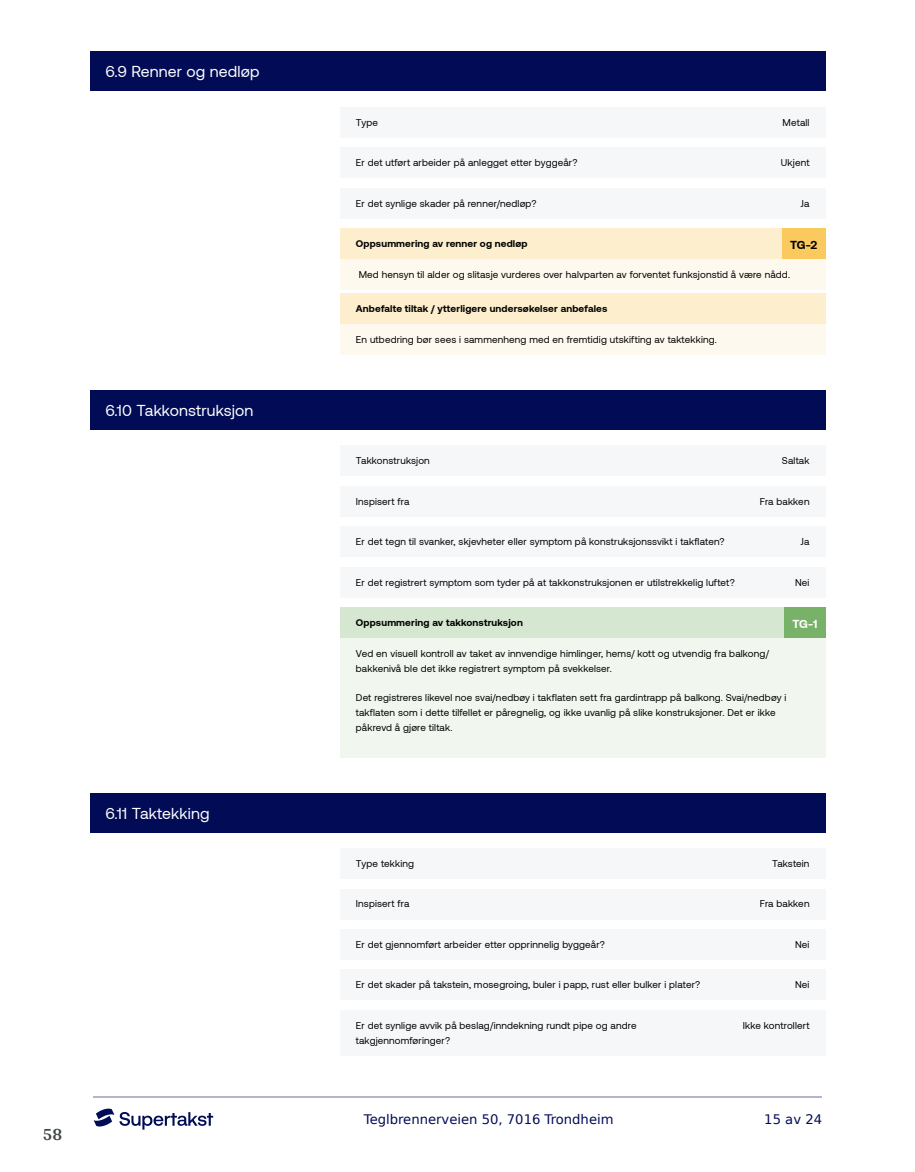
<style>
.page{position:relative;width:915px;height:1172px;background:#fff}
.page>*{position:absolute;margin:0;border:0;box-sizing:border-box;transform-origin:0 0}
.t1{font:700 18px "Arya";color:#414749}
.t2{font:15.75px "Aeonik";letter-spacing:.01em;color:#fff}
.t3{font:13.2px "DejaVu Sans";color:#020c56}
.t4{font:700 11.85px "Aeonik";color:#000}
.t5{font:700 11.85px "Aeonik";color:#fff}
.t6{font:9.9px/14.9px "Aeonik";letter-spacing:.015em;color:#000}
.t7{font:700 9.9px "Aeonik";letter-spacing:.015em;color:#000}
</style>
<div class="page">
<hr style="left:93px;top:1097px;width:728px;height:1px;background:#b2b5cb">
<svg style="left:94px;top:1108px;width:119px;height:21px"></svg>
<div style="left:89px;top:52px;width:736px;height:39px;background:#020c56"></div>
<div style="left:89px;top:390px;width:736px;height:40px;background:#020c56"></div>
<div style="left:89px;top:793px;width:736px;height:39px;background:#020c56"></div>
<div style="left:340px;top:259px;width:485px;height:30px;background:#fef9ee"></div>
<div style="left:340px;top:324px;width:485px;height:31px;background:#fef9ee"></div>
<div style="left:340px;top:638px;width:485px;height:119px;background:#f1f7ef"></div>
<div style="left:340px;top:107px;width:485px;height:30px;background:#f5f7f8"></div>
<div style="left:340px;top:147px;width:485px;height:31px;background:#f5f7f8"></div>
<div style="left:340px;top:188px;width:485px;height:30px;background:#f5f7f8"></div>
<div style="left:340px;top:228px;width:485px;height:31px;background:#fdeece"></div>
<div style="left:781px;top:228px;width:44px;height:31px;background:#faca5f"></div>
<div style="left:340px;top:293px;width:485px;height:31px;background:#fdeece"></div>
<div style="left:340px;top:445px;width:485px;height:31px;background:#f5f7f8"></div>
<div style="left:340px;top:486px;width:485px;height:30px;background:#f5f7f8"></div>
<div style="left:340px;top:526px;width:485px;height:31px;background:#f5f7f8"></div>
<div style="left:340px;top:567px;width:485px;height:30px;background:#f5f7f8"></div>
<div style="left:340px;top:607px;width:485px;height:31px;background:#d6e7d1"></div>
<div style="left:783px;top:607px;width:42px;height:31px;background:#78b168"></div>
<div style="left:340px;top:848px;width:485px;height:31px;background:#f5f7f8"></div>
<div style="left:340px;top:889px;width:485px;height:30px;background:#f5f7f8"></div>
<div style="left:340px;top:929px;width:485px;height:31px;background:#f5f7f8"></div>
<div style="left:340px;top:970px;width:485px;height:30px;background:#f5f7f8"></div>
<div style="left:340px;top:1010px;width:485px;height:45px;background:#f5f7f8"></div>
<h2 class="t2" style="left:105px;top:63px;width:155px">6.9 Renner og nedløp</h2>
<h2 class="t2" style="left:105px;top:402px;width:149px">6.10 Takkonstruksjon</h2>
<h2 class="t2" style="left:105px;top:804px;width:106px">6.11 Taktekking</h2>
<h1 class="t1" style="left:43px;top:1123px;width:21px">58</h1>
<p class="t6" style="left:356px;top:115px;width:24px">Type</p>
<p class="t6" style="left:782px;top:115px;width:28px">Metall</p>
<p class="t6" style="left:356px;top:155px;width:223px">Er det utført arbeider på anlegget etter byggeår?</p>
<p class="t6" style="left:780px;top:155px;width:30px">Ukjent</p>
<p class="t6" style="left:356px;top:196px;width:182px">Er det synlige skader på renner/nedløp?</p>
<p class="t6" style="left:800px;top:196px;width:10px">Ja</p>
<p class="t7" style="left:356px;top:238px;width:173px">Oppsummering av renner og nedløp</p>
<p class="t4" style="left:789px;top:238px;width:29px">TG-2</p>
<p class="t6" style="left:358px;top:267px;width:432px">Med hensyn til alder og slitasje vurderes over halvparten av forventet funksjonstid å være nådd.</p>
<p class="t7" style="left:356px;top:303px;width:253px">Anbefalte tiltak / ytterligere undersøkelser anbefales</p>
<p class="t6" style="left:356px;top:332px;width:362px">En utbedring bør sees i sammenheng med en fremtidig utskifting av taktekking.</p>
<p class="t6" style="left:356px;top:453px;width:75px">Takkonstruksjon</p>
<p class="t6" style="left:781px;top:453px;width:29px">Saltak</p>
<p class="t6" style="left:356px;top:494px;width:55px">Inspisert fra</p>
<p class="t6" style="left:759px;top:494px;width:51px">Fra bakken</p>
<p class="t6" style="left:356px;top:534px;width:370px">Er det tegn til svanker, skjevheter eller symptom på konstruksjonssvikt i takflaten?</p>
<p class="t6" style="left:800px;top:534px;width:10px">Ja</p>
<p class="t6" style="left:356px;top:575px;width:380px">Er det registrert symptom som tyder på at takkonstruksjonen er utilstrekkelig luftet?</p>
<p class="t6" style="left:794px;top:575px;width:16px">Nei</p>
<p class="t7" style="left:356px;top:617px;width:168px">Oppsummering av takkonstruksjon</p>
<p class="t5" style="left:792px;top:617px;width:27px">TG-1</p>
<p class="t6" style="left:356px;top:646px;width:414px">Ved en visuell kontroll av taket av innvendige himlinger, hems/ kott og utvendig fra balkong/ bakkenivå ble det ikke registrert symptom på svekkelser.</p>
<p class="t6" style="left:356px;top:690px;width:432px">Det registreres likevel noe svai/nedbøy i takflaten sett fra gardintrapp på balkong. Svai/nedbøy i takflaten som i dette tilfellet er påregnelig, og ikke uvanlig på slike konstruksjoner. Det er ikke påkrevd å gjøre tiltak.</p>
<p class="t6" style="left:356px;top:856px;width:60px">Type tekking</p>
<p class="t6" style="left:771px;top:856px;width:39px">Takstein</p>
<p class="t6" style="left:356px;top:896px;width:55px">Inspisert fra</p>
<p class="t6" style="left:759px;top:896px;width:51px">Fra bakken</p>
<p class="t6" style="left:356px;top:937px;width:250px">Er det gjennomført arbeider etter opprinnelig byggeår?</p>
<p class="t6" style="left:794px;top:937px;width:16px">Nei</p>
<p class="t6" style="left:356px;top:977px;width:346px">Er det skader på takstein, mosegroing, buler i papp, rust eller bulker i plater?</p>
<p class="t6" style="left:794px;top:977px;width:16px">Nei</p>
<p class="t6" style="left:356px;top:1018px;width:282px">Er det synlige avvik på beslag/inndekning rundt pipe og andre takgjennomføringer?</p>
<p class="t6" style="left:742px;top:1018px;width:68px">Ikke kontrollert</p>
<h3 class="t3" style="left:364px;top:1108px;width:251px">Teglbrennerveien 50, 7016 Trondheim</h3>
<h3 class="t3" style="left:764px;top:1108px;width:59px">15 av 24</h3>
</div>
